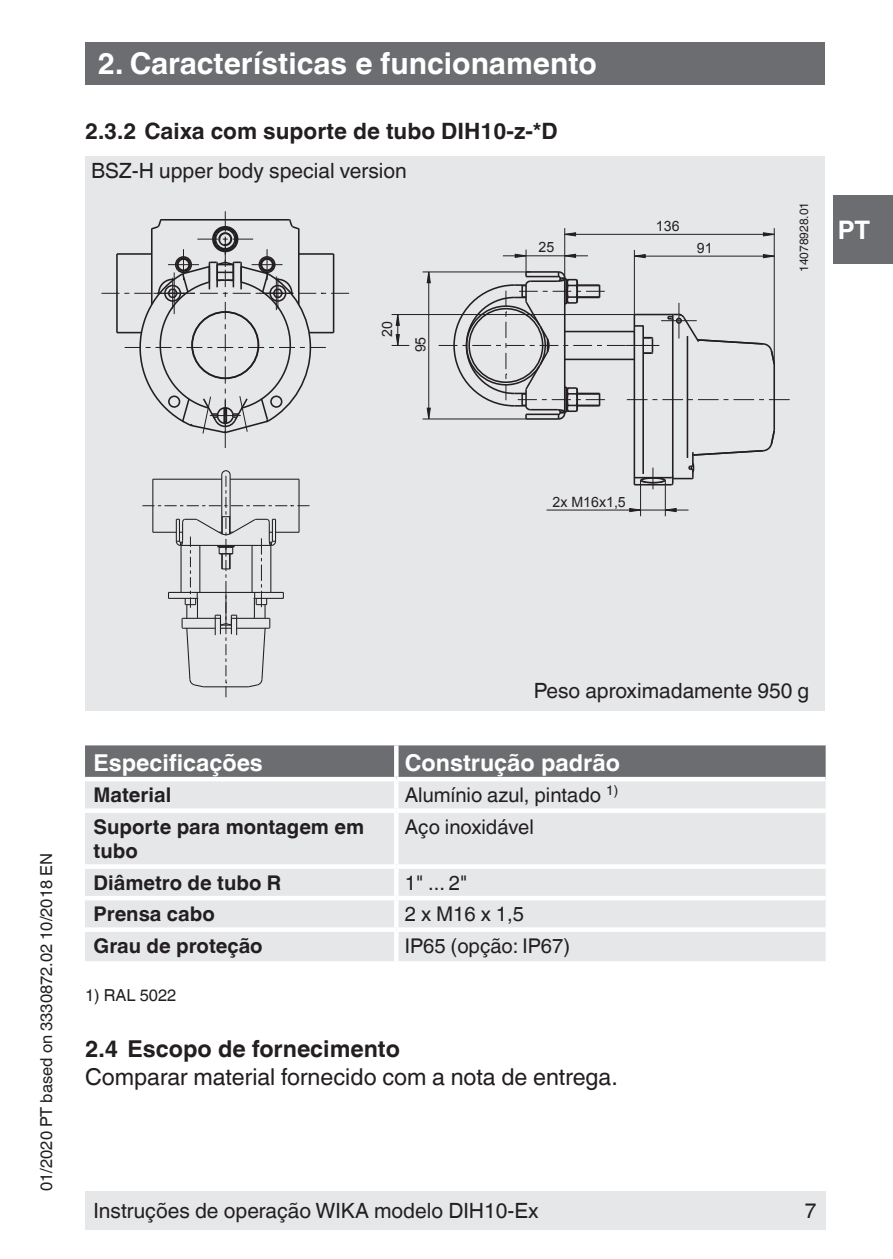
<style>
.page{position:relative;width:893px;height:1259px;background:#fff}
.page>*{position:absolute;margin:0;border:0;box-sizing:border-box;transform-origin:0 0}
.t1{font:700 30px "Helvetica World";color:#fff}
.t2{font:700 25.5px "Helvetica World";color:#fff}
.t3{font:23.4px "Helvetica World";color:#231f20}
.t4{font:700 23.4px "Helvetica World";color:#fff}
.t5{font:700 23.4px "Helvetica World";color:#231f20}
.t6{font:700 22.5px "Helvetica World";color:#231f20}
.t7{font:21px "Helvetica World";color:#231f20}
.t8{font:700 20.4px/24.3px "Helvetica World";color:#231f20}
.t9{font:20.4px "Helvetica World";color:#231f20}
.t10{font:16.5px "Helvetica World";color:#231f20}
.t11{font:14.1px "Arial";color:#231f20}
.t12{font:12px "Helvetica World";color:#231f20}
.t13{font:9.6px "Arial";color:#231f20}
</style>
<div class="page">
<div style="left:833px;top:196px;width:60px;height:68px;background:#6c6d70"></div>
<div style="left:85px;top:1191px;width:741px;height:38px;background:#e6e7e9"></div>
<div style="left:85px;top:43px;width:740px;height:42px;background:#6c6d70"></div>
<div style="left:85px;top:156px;width:740px;height:554px;background:#e6e7e9"></div>
<svg style="left:101px;top:211px;width:248px;height:237px"></svg>
<svg style="left:628px;top:507px;width:14px;height:6px"></svg>
<svg style="left:664px;top:507px;width:14px;height:6px"></svg>
<svg style="left:426px;top:272px;width:6px;height:12px"></svg>
<svg style="left:426px;top:407px;width:6px;height:13px"></svg>
<svg style="left:395px;top:315px;width:5px;height:12px"></svg>
<svg style="left:514px;top:253px;width:14px;height:5px"></svg>
<svg style="left:563px;top:253px;width:14px;height:6px"></svg>
<svg style="left:565px;top:231px;width:12px;height:6px"></svg>
<svg style="left:762px;top:231px;width:12px;height:6px"></svg>
<svg style="left:633px;top:253px;width:14px;height:6px"></svg>
<svg style="left:762px;top:253px;width:12px;height:6px"></svg>
<hr style="left:634px;top:346px;width:1px;height:139px;background:#231f20">
<hr style="left:773px;top:364px;width:2px;height:66px;background:#231f20">
<hr style="left:397px;top:314px;width:1px;height:31px;background:#231f20">
<hr style="left:428px;top:272px;width:1px;height:147px;background:#231f20">
<hr style="left:547px;top:509px;width:141px;height:1px;background:#231f20">
<hr style="left:525px;top:250px;width:2px;height:22px;background:#231f20">
<hr style="left:564px;top:228px;width:1px;height:51px;background:#231f20">
<hr style="left:423px;top:418px;width:103px;height:1px;background:#231f20">
<hr style="left:634px;top:250px;width:1px;height:64px;background:#231f20">
<hr style="left:640px;top:480px;width:1px;height:36px;background:#231f20">
<svg style="left:392px;top:333px;width:17px;height:13px"></svg>
<hr style="left:665px;top:480px;width:1px;height:36px;background:#231f20">
<hr style="left:392px;top:314px;width:242px;height:1px;background:#231f20">
<hr style="left:423px;top:271px;width:107px;height:1px;background:#231f20">
<hr style="left:634px;top:256px;width:140px;height:1px;background:#231f20">
<hr style="left:503px;top:255px;width:85px;height:1px;background:#231f20">
<hr style="left:565px;top:234px;width:209px;height:1px;background:#231f20">
<hr style="left:774px;top:228px;width:1px;height:136px;background:#231f20">
<hr style="left:634px;top:484px;width:37px;height:1px;background:#231f20">
<hr style="left:634px;top:477px;width:37px;height:1px;background:#231f20">
<hr style="left:642px;top:325px;width:2px;height:149px;background:#231f20">
<hr style="left:672px;top:327px;width:1px;height:156px;background:#231f20">
<hr style="left:687px;top:336px;width:1px;height:122px;background:#231f20">
<svg style="left:640px;top:429px;width:135px;height:60px"></svg>
<svg style="left:439px;top:270px;width:351px;height:150px"></svg>
<svg style="left:142px;top:470px;width:167px;height:227px"></svg>
<div style="left:85px;top:745px;width:741px;height:32px;background:#6c6d70"></div>
<div style="left:85px;top:781px;width:741px;height:180px;background:#e6e7e9"></div>
<div style="left:394px;top:745px;width:5px;height:32px;background:#fff"></div>
<div style="left:394px;top:781px;width:5px;height:27px;background:#fff"></div>
<div style="left:85px;top:808px;width:311px;height:5px;background:#fff"></div>
<div style="left:396px;top:808px;width:430px;height:5px;background:#fff"></div>
<div style="left:394px;top:813px;width:5px;height:51px;background:#fff"></div>
<div style="left:85px;top:864px;width:311px;height:5px;background:#fff"></div>
<div style="left:396px;top:864px;width:430px;height:5px;background:#fff"></div>
<div style="left:394px;top:869px;width:5px;height:27px;background:#fff"></div>
<hr style="left:85px;top:896px;width:311px;height:4px;background:#fff">
<hr style="left:396px;top:896px;width:430px;height:4px;background:#fff">
<div style="left:394px;top:900px;width:5px;height:27px;background:#fff"></div>
<div style="left:85px;top:927px;width:311px;height:5px;background:#fff"></div>
<div style="left:396px;top:927px;width:430px;height:5px;background:#fff"></div>
<div style="left:394px;top:932px;width:5px;height:29px;background:#fff"></div>
<h1 class="t1" style="left:98px;top:46px;width:501px">2. Características e funcionamento</h1>
<p class="t6" style="left:85px;top:118px;width:474px">2.3.2 Caixa com suporte de tubo DIH10-z-*D</p>
<p class="t7" style="left:91px;top:158px;width:317px">BSZ-H upper body special version</p>
<p class="t13" style="left:378px;top:328px;width:12px;rotate:-90deg">95</p>
<p class="t11" style="left:378px;top:337px;width:17px;rotate:-90deg">20</p>
<p class="t11" style="left:411px;top:352px;width:17px;rotate:-90deg">95</p>
<p class="t13" style="left:543px;top:236px;width:17px">136</p>
<p class="t11" style="left:538px;top:238px;width:17px">25</p>
<p class="t11" style="left:656px;top:217px;width:25px">136</p>
<p class="t11" style="left:697px;top:238px;width:17px">91</p>
<p class="t11" style="left:552px;top:492px;width:75px">2x M16x1,5</p>
<p class="t12" style="left:797px;top:272px;width:72px;rotate:-90deg">14078928.01</p>
<p class="t2" style="left:838px;top:215px;width:34px">PT</p>
<p class="t10" style="left:37px;top:1191px;width:339px;rotate:-90deg">01/2020 PT based on 3330872.02 10/2018 EN</p>
<p class="t7" style="left:534px;top:678px;width:277px">Peso aproximadamente 950 g</p>
<p class="t4" style="left:94px;top:749px;width:171px">Especificações</p>
<p class="t4" style="left:405px;top:749px;width:217px">Construção padrão</p>
<p class="t8" style="left:94px;top:783px;width:79px">Material</p>
<p class="t9" style="left:405px;top:783px;width:215px">Alumínio azul, pintado <sup>1)</sup></p>
<p class="t8" style="left:94px;top:814px;width:272px">Suporte para montagem em tubo</p>
<p class="t9" style="left:405px;top:814px;width:131px">Aço inoxidável</p>
<p class="t8" style="left:94px;top:870px;width:189px">Diâmetro de tubo R</p>
<p class="t9" style="left:405px;top:870px;width:64px">1" ... 2"</p>
<p class="t8" style="left:94px;top:902px;width:123px">Prensa cabo</p>
<p class="t9" style="left:405px;top:902px;width:121px">2 x M16 x 1,5</p>
<p class="t8" style="left:94px;top:933px;width:171px">Grau de proteção</p>
<p class="t9" style="left:405px;top:933px;width:167px">IP65 (opção: IP67)</p>
<p class="t10" style="left:85px;top:985px;width:93px">1) RAL 5022</p>
<p class="t5" style="left:85px;top:1035px;width:317px">2.4 Escopo de fornecimento</p>
<p class="t3" style="left:85px;top:1062px;width:534px">Comparar material fornecido com a nota de entrega.</p>
<p class="t7" style="left:94px;top:1198px;width:447px">Instruções de operação WIKA modelo DIH10-Ex</p>
<p class="t7" style="left:805px;top:1198px;width:13px">7</p>
</div>
